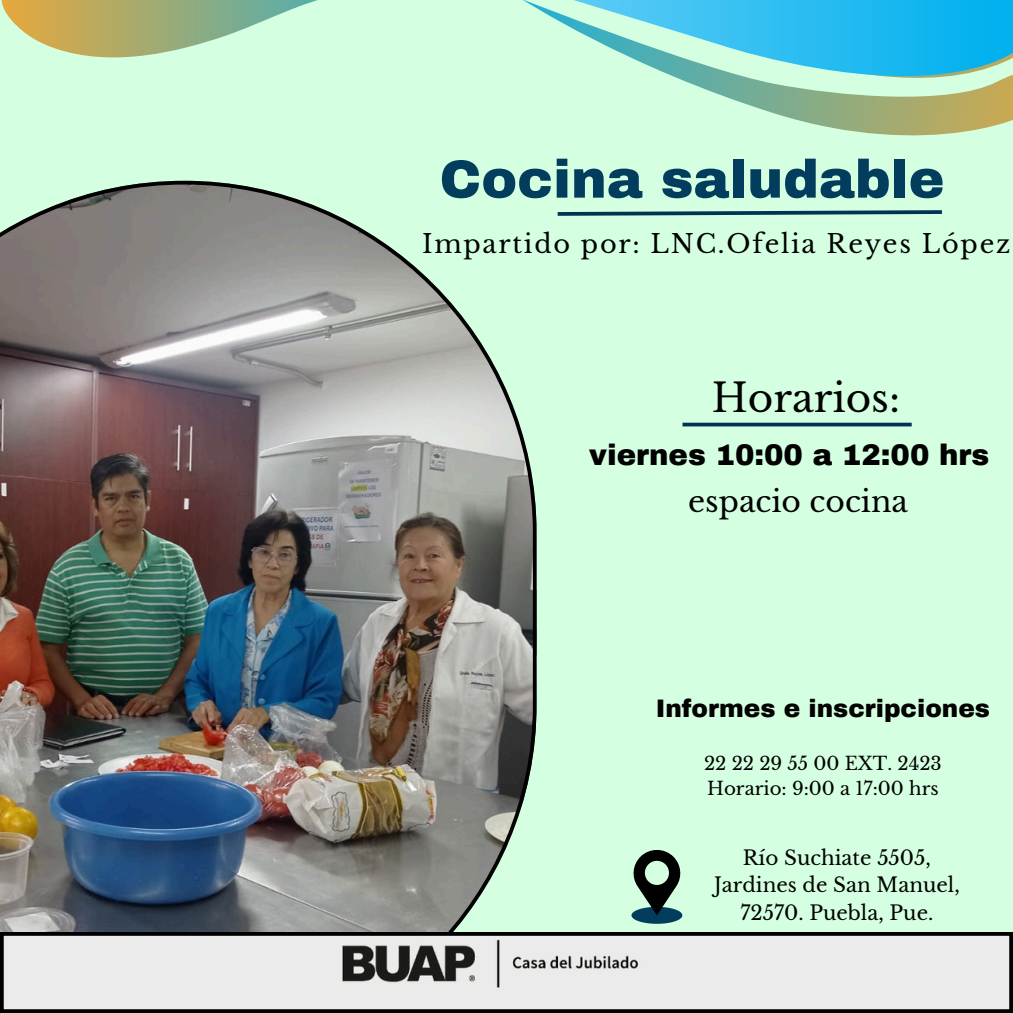
<style>
.page{position:relative;width:1013px;height:1013px;background:#fff}
.page>*{position:absolute;margin:0;border:0;box-sizing:border-box;transform-origin:0 0}
.t1{font:900 53.75px "Archivo";color:#033d5e}
.t2{font:39.12px "Libre Baskerville";color:#000}
.t3{font:29.75px "Libre Baskerville";color:#000}
.t4{font:900 29.12px "Archivo";color:#000}
.t5{font:25.62px "Libre Baskerville";letter-spacing:.07em;color:#000}
.t6{font:900 24.75px "Archivo";color:#000}
.t7{font:20px/27.2px "Libre Baskerville";color:#000;text-align:center}
.t8{font:18.25px "Libre Baskerville";color:#000}
</style>
<div class="page">
<div style="left:0;top:0;width:1012px;height:1012px;background:#d4ffe0"></div>
<img style="left:0;top:181px;width:536px;height:751px">
<svg style="left:0;top:932px;width:1012px;height:80px;background:#ccc"></svg>
<svg style="left:631px;top:850px;width:51px;height:73px"></svg>
<svg style="left:2px;top:0;width:50px;height:48px"></svg>
<svg style="left:52px;top:0;width:265px;height:58px"></svg>
<svg style="left:523px;top:0;width:489px;height:135px"></svg>
<svg style="left:682px;top:422px;width:229px;height:4px"></svg>
<svg style="left:557px;top:210px;width:385px;height:6px"></svg>
<p class="t1" style="left:439px;top:150px;width:506px">Cocina saludable</p>
<h4 class="t5" style="left:422px;top:228px;width:590px">Impartido por: LNC.Ofelia Reyes López</h4>
<h3 class="t2" style="left:711px;top:374px;width:190px">Horarios:</h3>
<h2 class="t4" style="left:589px;top:439px;width:402px">viernes 10:00 a 12:00 hrs</h2>
<p class="t3" style="left:688px;top:483px;width:221px">espacio cocina</p>
<h3 class="t6" style="left:656px;top:695px;width:336px">Informes e inscripciones</h3>
<h4 class="t8" style="left:704px;top:752px;width:239px">22 22 29 55 00 EXT. 2423</h4>
<p class="t8" style="left:707px;top:777px;width:233px">Horario: 9:00 a 17:00 hrs</p>
<p class="t7" style="left:714px;top:844px;width:247px">Río Suchiate 5505,<br>Jardines de San Manuel,<br>72570. Puebla, Pue.</p>
</div>
